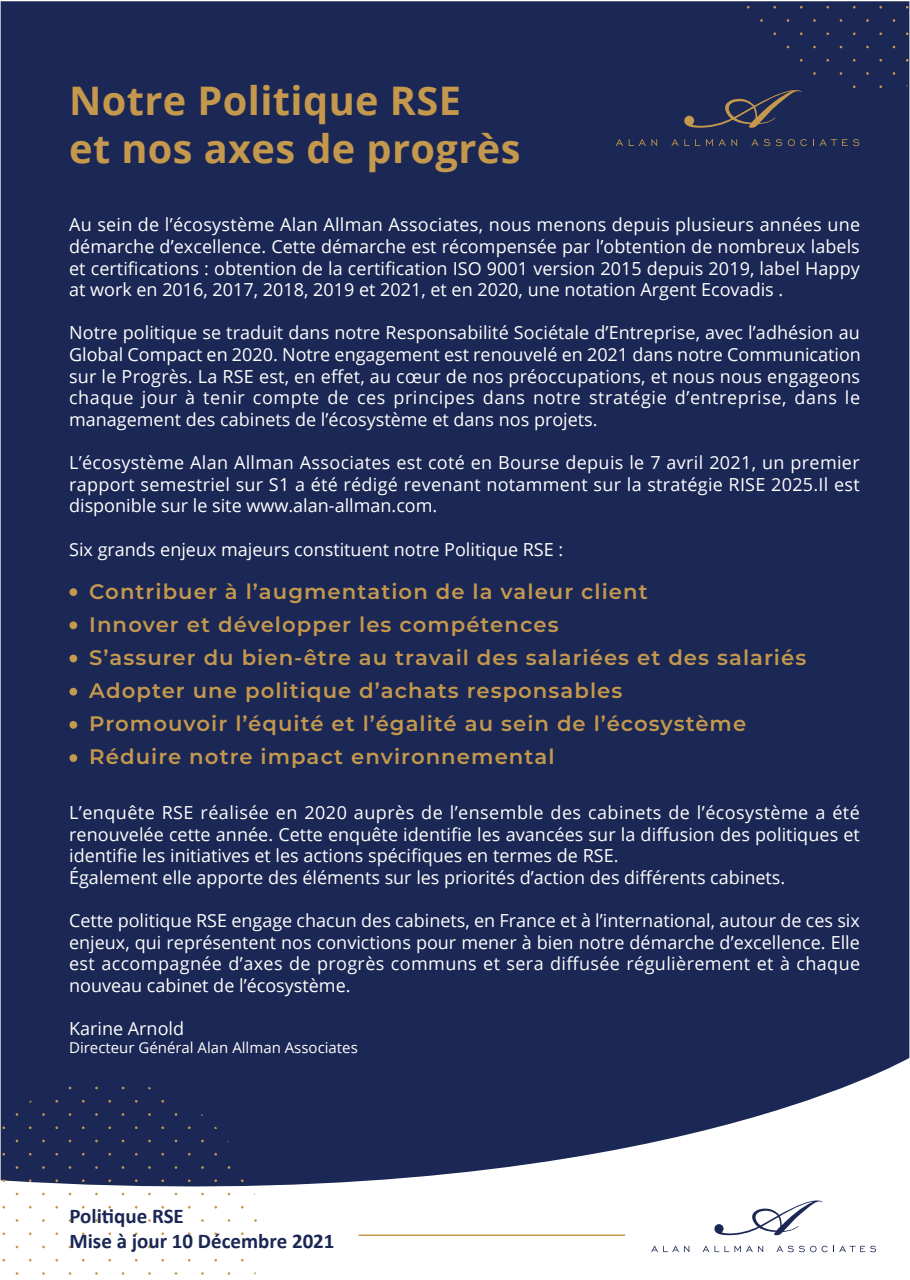
<style>
.page{position:relative;width:910px;height:1280px;background:#fff}
.page>*{position:absolute;margin:0;border:0;box-sizing:border-box;transform-origin:0 0}
.t1{font:700 39.45px/47.2px "Open Sans";letter-spacing:.01em;color:#c4984d}
.t2{font:600 21px/33px "Montserrat";letter-spacing:.05em;color:#c4984d}
.t3{font:700 21px/25.2px "Calibri";color:#1b2754}
.t4{font:18px/21.6px "Open Sans";color:#fff;text-align:justify}
.t5{font:15px "Open Sans";color:#fff}
</style>
<div class="page">
<svg style="left:651px;top:1246px;width:38px;height:6px"></svg>
<svg style="left:703px;top:1246px;width:60px;height:6px"></svg>
<svg style="left:776px;top:1246px;width:40px;height:6px"></svg>
<svg style="left:822px;top:1246px;width:54px;height:6px"></svg>
<svg style="left:714px;top:1219px;width:85px;height:17px"></svg>
<div style="left:1px;top:1px;width:908px;height:1218px;background:#1b2754"></div>
<svg style="left:0;top:1081px;width:260px;height:194px;fill:#1b2754"></svg>
<hr style="left:358px;top:1234px;width:267px;height:2px;background:#c4984d">
<div style="left:69px;top:588px;width:8px;height:8px;background:#c4984d;border-radius:50%"></div>
<div style="left:69px;top:621px;width:8px;height:8px;background:#c4984d;border-radius:50%"></div>
<div style="left:69px;top:655px;width:8px;height:7px;background:#c4984d;border-radius:50%"></div>
<div style="left:69px;top:688px;width:8px;height:7px;background:#c4984d;border-radius:50%"></div>
<div style="left:69px;top:721px;width:8px;height:8px;background:#c4984d;border-radius:50%"></div>
<div style="left:69px;top:754px;width:8px;height:8px;background:#c4984d;border-radius:50%"></div>
<svg style="left:616px;top:139px;width:7px;height:7px"></svg>
<svg style="left:629px;top:139px;width:28px;height:7px"></svg>
<svg style="left:671px;top:139px;width:29px;height:7px"></svg>
<svg style="left:706px;top:139px;width:31px;height:7px"></svg>
<svg style="left:751px;top:139px;width:19px;height:7px"></svg>
<svg style="left:776px;top:139px;width:6px;height:7px"></svg>
<svg style="left:788px;top:139px;width:19px;height:7px"></svg>
<svg style="left:813px;top:139px;width:46px;height:7px"></svg>
<div style="left:684px;top:1px;width:226px;height:128px;background:#1b2754"></div>
<h1 class="t1" style="left:69px;top:76px;width:453px">Notre Politique RSE<br>et nos axes de progrès</h1>
<p class="t4" style="left:69px;top:214px;width:792px">Au sein de l’écosystème Alan Allman Associates, nous menons depuis plusieurs années une démarche d’excellence. Cette démarche est récompensée par l’obtention de nombreux labels et certifications : obtention de la certification ISO 9001 version 2015 depuis 2019, label Happy at work en 2016, 2017, 2018, 2019 et 2021, et en 2020, une notation Argent Ecovadis .</p>
<p class="t4" style="left:69px;top:322px;width:793px">Notre politique se traduit dans notre Responsabilité Sociétale d’Entreprise, avec l’adhésion au Global Compact en 2020. Notre engagement est renouvelé en 2021 dans notre Communication sur le Progrès. La RSE est, en effet, au cœur de nos préoccupations, et nous nous engageons chaque jour à tenir compte de ces principes dans notre stratégie d’entreprise, dans le management des cabinets de l’écosystème et dans nos projets.</p>
<p class="t4" style="left:69px;top:451px;width:792px">L’écosystème Alan Allman Associates est coté en Bourse depuis le 7 avril 2021, un premier rapport semestriel sur S1 a été rédigé revenant notamment sur la stratégie RISE 2025.Il est disponible sur le site www.alan-allman.com.</p>
<p class="t4" style="left:69px;top:538px;width:496px">Six grands enjeux majeurs constituent notre Politique RSE :</p>
<p class="t2" style="left:89px;top:574px;width:718px">Contribuer à l’augmentation de la valeur client<br>Innover et développer les compétences<br>S’assurer du bien-être au travail des salariées et des salariés Adopter une politique d’achats responsables<br>Promouvoir l’équité et l’égalité au sein de l’écosystème Réduire notre impact environnemental</p>
<p class="t4" style="left:69px;top:801px;width:792px;text-align:left">L’enquête RSE réalisée en 2020 auprès de l’ensemble des cabinets de l’écosystème a été renouvelée cette année. Cette enquête identifie les avancées sur la diffusion des politiques et identifie les initiatives et les actions spécifiques en termes de RSE.<br>Également elle apporte des éléments sur les priorités d’action des différents cabinets.</p>
<p class="t4" style="left:69px;top:909px;width:793px">Cette politique RSE engage chacun des cabinets, en France et à l’international, autour de ces six enjeux, qui représentent nos convictions pour mener à bien notre démarche d’excellence. Elle est accompagnée d’axes de progrès communs et sera diffusée régulièrement et à chaque nouveau cabinet de l’écosystème.</p>
<p class="t4" style="left:69px;top:1017px;width:117px">Karine Arnold</p>
<p class="t5" style="left:69px;top:1037px;width:290px">Directeur Général Alan Allman Associates</p>
<p class="t3" style="left:69px;top:1202px;width:267px">Politique RSE<br>Mise à jour 10 Décembre 2021</p>
</div>
